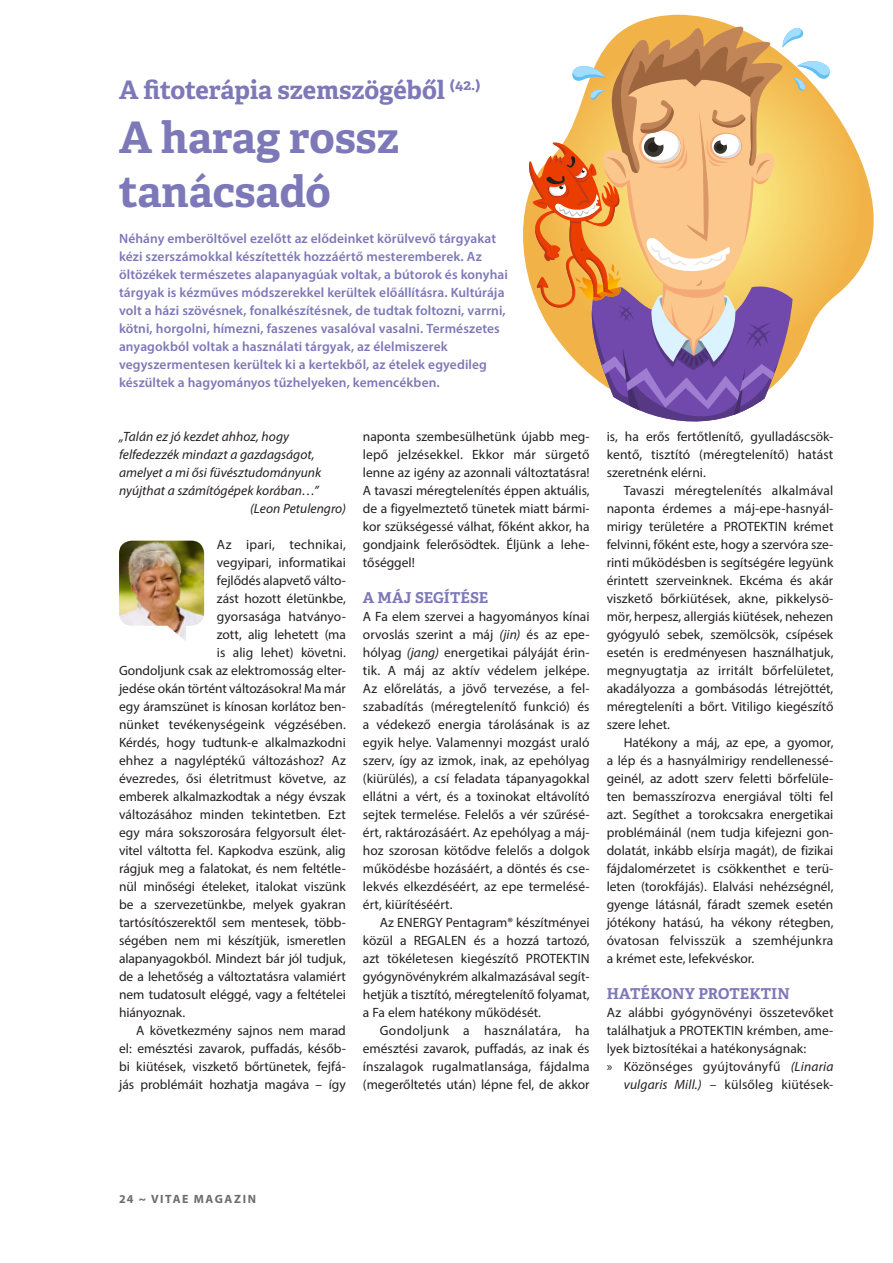
<style>
.page{position:relative;width:893px;height:1263px;background:#fff}
.page>*{position:absolute;margin:0;border:0;box-sizing:border-box;transform-origin:0 0}
.CÍM{font:700 43.5px/54px "Adelle Basic";letter-spacing:-.005em;color:#7d78b8}
.ALCÍM{font:700 25.5px "Adelle Basic";letter-spacing:-.005em;color:#7d78b8}
.szövegközi_alcímek{font:700 15px "Adelle Basic";color:#7d78b8}
.Szövegtörzs{font:13.5px/18px "Myriad Pro";color:#231f20;text-align:justify}
.Szövegtörzs_nincs_be{font:13.5px/18px "Myriad Pro";color:#231f20;text-align:justify}
.lead{font:600 13.5px/18px "Myriad Pro";letter-spacing:.005em;color:#7d78b8}
.Szövegtörzs_nincs_be-2{font:italic 13.5px "Myriad Pro";letter-spacing:.005em;color:#231f20}
.Szövegtörzs-2{font:italic 13.5px "Myriad Pro";letter-spacing:.005em;color:#231f20}
.t1{font:700 12px "Myriad Pro";letter-spacing:.13em;color:#6c6d70}
.s1{font-style:italic}
</style>
<div class="page">
<svg style="left:523px;top:15px;width:351px;height:407px"></svg>
<svg style="left:526px;top:25px;width:309px;height:396px"></svg>
<img style="left:119px;top:541px;width:85px;height:100px">
<p class="ALCÍM" style="left:119px;top:73px;width:363px">A fitoterápia szemszögéből <sup>(42.)</sup></p>
<p class="CÍM" style="left:119px;top:110px;width:282px">A harag rossz tanácsadó</p>
<p class="lead" style="left:119px;top:229px;width:390px">Néhány emberöltővel ezelőtt az elődeinket körülvevő tárgyakat kézi szerszámokkal készítették hozzáértő mesteremberek. Az öltözékek természetes alapanyagúak voltak, a bútorok és konyhai tárgyak is kézműves módszerekkel kerültek előállításra. Kultúrája volt a házi szövésnek, fonalkészítésnek, de tudtak foltozni, varrni, kötni, horgolni, hímezni, faszenes vasalóval vasalni. Természetes anyagokból voltak a használati tárgyak, az élelmiszerek vegyszermentesen kerültek ki a kertekből, az ételek egyedileg készültek a hagyományos tűzhelyeken, kemencékben.</p>
<p class="Szövegtörzs_nincs_be-2" style="left:119px;top:428px;width:172px">„Talán ez jó kezdet ahhoz, hogy</p>
<p class="Szövegtörzs_nincs_be-2" style="left:119px;top:446px;width:197px">felfedezzék mindazt a gazdagságot,</p>
<p class="Szövegtörzs_nincs_be-2" style="left:119px;top:464px;width:204px">amelyet a mi ősi füvésztudományunk</p>
<p class="Szövegtörzs_nincs_be-2" style="left:119px;top:482px;width:201px">nyújthat a számítógépek korában…”</p>
<p class="Szövegtörzs-2" style="left:250px;top:500px;width:97px">(Leon Petulengro)</p>
<p class="Szövegtörzs_nincs_be" style="left:217px;top:535px;width:130px">Az ipari, technikai,</p>
<p class="Szövegtörzs_nincs_be" style="left:217px;top:553px;width:130px">vegyipari, informatikai</p>
<p class="Szövegtörzs_nincs_be" style="left:217px;top:571px;width:130px">fejlődés alapvető válto-</p>
<p class="Szövegtörzs_nincs_be" style="left:217px;top:589px;width:130px">zást hozott életünkbe,</p>
<p class="Szövegtörzs_nincs_be" style="left:217px;top:607px;width:130px">gyorsasága hatványo-</p>
<p class="Szövegtörzs_nincs_be" style="left:217px;top:625px;width:130px">zott, alig lehetett (ma</p>
<p class="Szövegtörzs_nincs_be" style="left:217px;top:643px;width:130px">is alig lehet) követni.</p>
<p class="Szövegtörzs_nincs_be" style="left:119px;top:661px;width:228px">Gondoljunk csak az elektromosság elter-</p>
<p class="Szövegtörzs_nincs_be" style="left:119px;top:679px;width:228px">jedése okán történt változásokra! Ma már</p>
<p class="Szövegtörzs_nincs_be" style="left:119px;top:697px;width:228px">egy áramszünet is kínosan korlátoz ben-</p>
<p class="Szövegtörzs_nincs_be" style="left:119px;top:715px;width:228px">nünket tevékenységeink végzésében.</p>
<p class="Szövegtörzs_nincs_be" style="left:119px;top:733px;width:228px">Kérdés, hogy tudtunk-e alkalmazkodni</p>
<p class="Szövegtörzs_nincs_be" style="left:119px;top:751px;width:228px">ehhez a nagyléptékű változáshoz? Az</p>
<p class="Szövegtörzs_nincs_be" style="left:119px;top:769px;width:228px">évezredes, ősi életritmust követve, az</p>
<p class="Szövegtörzs_nincs_be" style="left:119px;top:787px;width:228px">emberek alkalmazkodtak a négy évszak</p>
<p class="Szövegtörzs_nincs_be" style="left:119px;top:805px;width:228px">változásához minden tekintetben. Ezt</p>
<p class="Szövegtörzs_nincs_be" style="left:119px;top:823px;width:228px">egy mára sokszorosára felgyorsult élet-</p>
<p class="Szövegtörzs_nincs_be" style="left:119px;top:841px;width:228px">vitel váltotta fel. Kapkodva eszünk, alig</p>
<p class="Szövegtörzs_nincs_be" style="left:119px;top:859px;width:228px">rágjuk meg a falatokat, és nem feltétle-</p>
<p class="Szövegtörzs_nincs_be" style="left:119px;top:877px;width:228px">nül minőségi ételeket, italokat viszünk</p>
<p class="Szövegtörzs_nincs_be" style="left:119px;top:895px;width:228px">be a szervezetünkbe, melyek gyakran</p>
<p class="Szövegtörzs_nincs_be" style="left:119px;top:913px;width:228px">tartósítószerektől sem mentesek, több-</p>
<p class="Szövegtörzs_nincs_be" style="left:119px;top:931px;width:228px">ségében nem mi készítjük, ismeretlen</p>
<p class="Szövegtörzs_nincs_be" style="left:119px;top:949px;width:228px">alapanyagokból. Mindezt bár jól tudjuk,</p>
<p class="Szövegtörzs_nincs_be" style="left:119px;top:967px;width:228px">de a lehetőség a változtatásra valamiért</p>
<p class="Szövegtörzs_nincs_be" style="left:119px;top:985px;width:228px">nem tudatosult eléggé, vagy a feltételei</p>
<p class="Szövegtörzs_nincs_be" style="left:119px;top:1003px;width:68px">hiányoznak.</p>
<p class="Szövegtörzs" style="left:119px;top:1021px;width:228px;text-indent:17px">A következmény sajnos nem marad el: emésztési zavarok, puffadás, későb&shy;bi kiütések, viszkető bőrtünetek, fejfá&shy;jás problémáit hozhatja magáva – így</p>
<p class="Szövegtörzs" style="left:363px;top:427px;width:228px">naponta szembesülhetünk újabb meg&shy;lepő jelzésekkel. Ekkor már sürgető lenne az igény az azonnali változtatásra!<br>A tavaszi méregtelenítés éppen aktuális, de a figyelmeztető tünetek miatt bármi&shy;kor szükségessé válhat, főként akkor, ha gondjaink felerősödtek. Éljünk a lehe&shy;tőséggel!</p>
<p class="szövegközi_alcímek" style="left:363px;top:588px;width:127px">A MÁJ SEGÍTÉSE</p>
<p class="Szövegtörzs_nincs_be" style="left:363px;top:607px;width:228px">A Fa elem szervei a hagyományos kínai orvoslás szerint a máj <span class="s1">(jin)</span> és az epe&shy;hólyag <span class="s1">(jang)</span> energetikai pályáját érin&shy;tik. A máj az aktív védelem jelképe.<br>Az előrelátás, a jövő tervezése, a fel&shy;szabadítás (méregtelenítő funkció) és a védekező energia tárolásának is az egyik helye. Valamennyi mozgást uraló szerv, így az izmok, inak, az epehólyag (kiürülés), a csí feladata tápanyagokkal ellátni a vért, és a toxinokat eltávolító sejtek termelése. Felelős a vér szűrésé&shy;ért, raktározásáért. Az epehólyag a máj&shy;hoz szorosan kötődve felelős a dolgok működésbe hozásáért, a döntés és cse&shy;lekvés elkezdéséért, az epe termelésé&shy;ért, kiürítéséért.</p>
<p class="Szövegtörzs" style="left:363px;top:913px;width:228px;text-indent:17px">Az ENERGY Pentagram® készítményei közül a REGALEN és a hozzá tartozó, azt tökéletesen kiegészítő PROTEKTIN gyógynövénykrém alkalmazásával segít&shy;hetjük a tisztító, méregtelenítő folyamat, a Fa elem hatékony működését.</p>
<p class="Szövegtörzs" style="left:363px;top:1021px;width:228px;text-indent:17px">Gondoljunk a használatára, ha emésztési zavarok, puffadás, az inak és ínszalagok rugalmatlansága, fájdalma (megerőltetés után) lépne fel, de akkor</p>
<p class="Szövegtörzs" style="left:607px;top:427px;width:228px">is, ha erős fertőtlenítő, gyulladáscsök&shy;kentő, tisztító (méregtelenítő) hatást szeretnénk elérni.</p>
<p class="Szövegtörzs" style="left:607px;top:481px;width:228px;text-indent:17px">Tavaszi méregtelenítés alkalmával naponta érdemes a máj-epe-hasnyál&shy;mirigy területére a PROTEKTIN krémet felvinni, főként este, hogy a szervóra sze&shy;rinti működésben is segítségére legyünk érintett szerveinknek. Ekcéma és akár viszkető bőrkiütések, akne, pikkelysö&shy;mör, herpesz, allergiás kiütések, nehezen gyógyuló sebek, szemölcsök, csípések esetén is eredményesen használhatjuk, megnyugtatja az irritált bőrfelületet, akadályozza a gombásodás létrejöttét, méregteleníti a bőrt. Vitiligo kiegészítő szere lehet.</p>
<p class="Szövegtörzs" style="left:607px;top:733px;width:228px;text-indent:17px">Hatékony a máj, az epe, a gyomor, a lép és a hasnyálmirigy rendellenessé&shy;geinél, az adott szerv feletti bőrfelüle&shy;ten bemasszírozva energiával tölti fel azt. Segíthet a torokcsakra energetikai problémáinál (nem tudja kifejezni gon&shy;dolatát, inkább elsírja magát), de fizikai fájdalomérzetet is csökkenthet e terü&shy;leten (torokfájás). Elalvási nehézségnél, gyenge látásnál, fáradt szemek esetén jótékony hatású, ha vékony rétegben, óvatosan felvisszük a szemhéjunkra a krémet este, lefekvéskor.</p>
<p class="szövegközi_alcímek" style="left:607px;top:984px;width:185px">HATÉKONY PROTEKTIN</p>
<p class="Szövegtörzs_nincs_be" style="left:607px;top:1003px;width:228px">Az alábbi gyógynövényi összetevőket találhatjuk a PROTEKTIN krémben, ame&shy;lyek biztosítékai a hatékonyságnak:</p>
<p class="Szövegtörzs_nincs_be" style="left:607px;top:1057px;width:228px;text-align:right">» Közönséges gyújtoványfű <span class="s1">(Linaria vulgaris Mill.)</span> – külsőleg kiütések-</p>
<p class="t1" style="left:119px;top:1191px;width:138px">24 ~ VITAE MAGAZIN</p>
</div>
